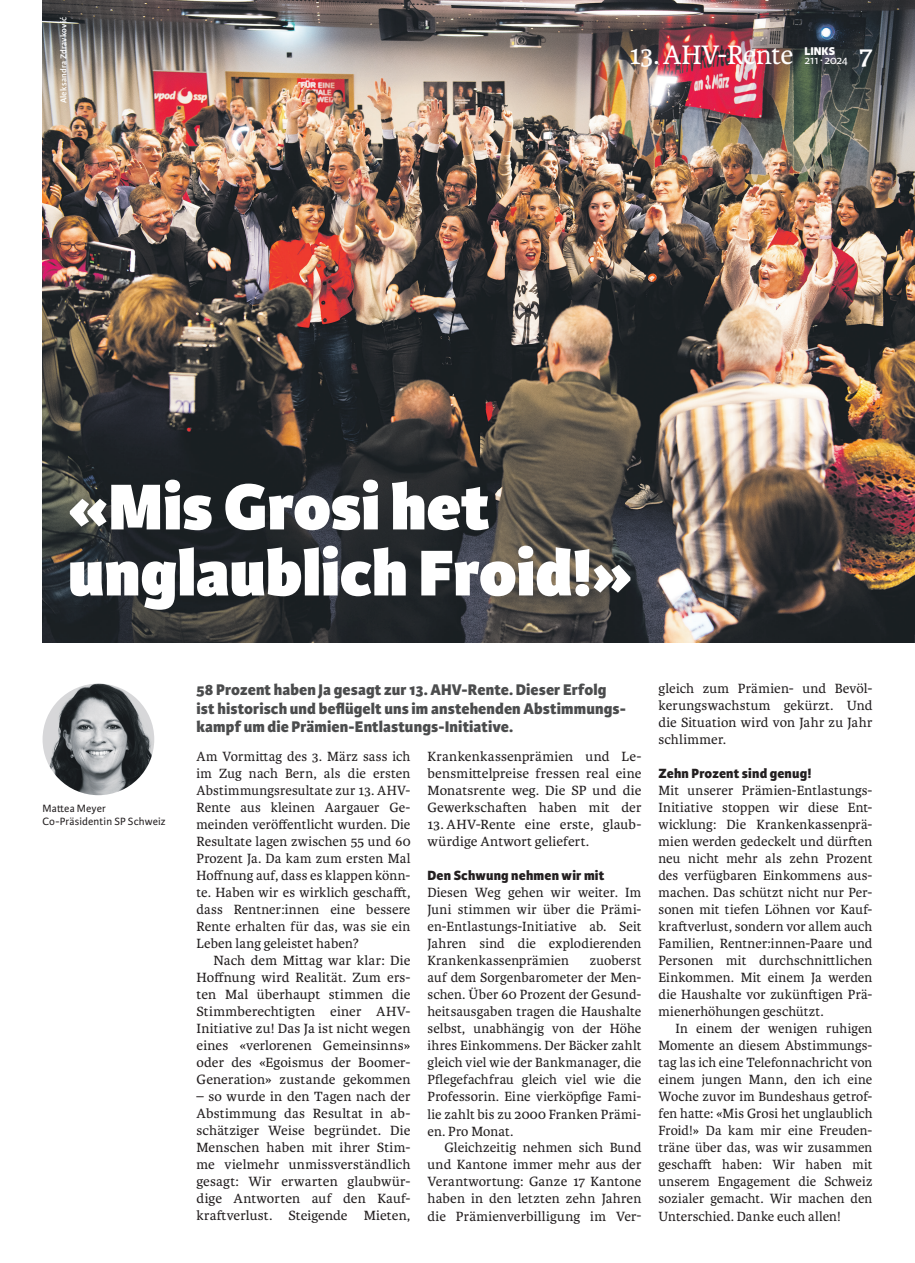
<style>
.page{position:relative;width:915px;height:1263px;background:#fff}
.page>*{position:absolute;margin:0;border:0;box-sizing:border-box;transform-origin:0 0}
.t1{font:800 69px/66px "Karmina Sans";color:#fff}
.t2{font:28.5px "Karmina";color:#fff}
.t3{font:700 28.5px "Karmina";color:#fff}
.t4{font:800 16.5px/18.8px "Karmina Sans";letter-spacing:.005em;color:#4b4c4d}
.t5{font:14.25px/17px "Karmina";letter-spacing:.01em;color:#231f20;text-align:justify}
.t6{font:800 14.25px "Karmina Sans";letter-spacing:.01em;color:#231f20}
.t7{font:12px "Karmina Sans";letter-spacing:-.01em;color:#fff}
.t8{font:800 12px "Karmina Sans";color:#fff}
.t9{font:11.25px/12.8px "Karmina Sans";letter-spacing:.01em;color:#231f20}
.t10{font:600 9px "Karmina Sans";letter-spacing:.02em;color:#fff}
</style>
<div class="page">
<img style="left:43px;top:0;width:871px;height:642px">
<img style="left:43px;top:684px;width:111px;height:111px;border-radius:56px">
<p class="t10" style="left:58px;top:103px;width:88px;rotate:-90deg">Aleksandra Zdravković</p>
<h2 class="t2" style="left:629px;top:39px;width:166px">13.AHV-Rente</h2>
<p class="t8" style="left:804px;top:44px;width:32px">LINKS</p>
<p class="t7" style="left:804px;top:53px;width:45px">211∙ 2024</p>
<h2 class="t3" style="left:858px;top:39px;width:15px">7</h2>
<h1 class="t1" style="left:68px;top:477px;width:565px">«Mis Grosi het unglaublich Froid!»</h1>
<p class="t9" style="left:43px;top:802px;width:124px">Mattea Meyer<br>Co-Präsidentin SP Schweiz</p>
<p class="t4" style="left:196px;top:680px;width:431px">58 Prozent haben Ja gesagt zur 13. AHV-Rente. Dieser Erfolg ist historisch und beflügelt uns im anstehenden Abstimmungs&shy;kampf um die Prämien-Entlastungs-Initiative.</p>
<p class="t5" style="left:196px;top:748px;width:215px">Am Vormittag des 3. März sass ich im Zug nach Bern, als die ersten Abstimmungsresultate zur 13. AHV-Rente aus kleinen Aargauer Ge&shy;meinden veröffentlicht wurden. Die Resultate lagen zwischen 55 und 60<br>Prozent Ja. Da kam zum ersten Mal Hoffnung auf, dass es klappen könn&shy;te. Haben wir es wirklich geschafft, dass Rentner:innen eine bessere Rente erhalten für das, was sie ein Leben lang geleistet haben?</p>
<p class="t5" style="left:196px;top:952px;width:215px;text-indent:17px">Nach dem Mittag war klar: Die Hoffnung wird Realität. Zum ers&shy;ten Mal überhaupt stimmen die Stimmberechtigten einer AHV-Initiative zu! Das Ja ist nicht wegen eines «verlorenen Gemeinsinns» oder des «Egoismus der Boomer-Generation» zustande gekommen</p>
<p class="t5" style="left:196px;top:1088px;width:215px">– so wurde in den Tagen nach der Abstimmung das Resultat in ab&shy;schätziger Weise begründet. Die Menschen haben mit ihrer Stim&shy;me vielmehr unmissverständlich gesagt: Wir erwarten glaubwür&shy;dige Antworten auf den Kauf&shy;kraftverlust. Steigende Mieten,</p>
<p class="t5" style="left:427px;top:748px;width:215px">Krankenkassenprämien und Le&shy;bensmittelpreise fressen real eine Monatsrente weg. Die SP und die Gewerkschaften haben mit der</p>
<p class="t5" style="left:427px;top:816px;width:215px">13. AHV-Rente eine erste, glaub&shy;würdige Antwort geliefert.</p>
<p class="t6" style="left:427px;top:867px;width:178px">Den Schwung nehmen wir mit</p>
<p class="t5" style="left:427px;top:884px;width:215px">Diesen Weg gehen wir weiter. Im Juni stimmen wir über die Prämi&shy;en-Entlastungs-Initiative ab. Seit Jahren sind die explodierenden Krankenkassenprämien</p>
<p class="t5" style="left:427px;top:952px;width:215px;text-indent:162px">zuoberst auf dem Sorgenbarometer der Men&shy;schen. Über 60 Prozent der Gesund&shy;heitsausgaben tragen die Haushalte selbst, unabhängig von der Höhe ihres Einkommens. Der Bäcker zahlt gleich viel wie der Bankmanager, die Pflegefachfrau gleich viel wie die Professorin. Eine vierköpfige Fami&shy;lie zahlt bis zu 2000 Franken Prämi&shy;en. Pro Monat.</p>
<p class="t5" style="left:427px;top:1139px;width:215px;text-indent:17px">Gleichzeitig nehmen sich Bund und Kantone immer mehr aus der Verantwortung: Ganze 17 Kantone haben in den letzten zehn Jahren die Prämienverbilligung im Ver-</p>
<p class="t5" style="left:658px;top:680px;width:215px">gleich zum Prämien- und Bevöl&shy;kerungswachstum gekürzt. Und die Situation wird von Jahr zu Jahr schlimmer.</p>
<p class="t6" style="left:658px;top:765px;width:154px">Zehn Prozent sind genug!</p>
<p class="t5" style="left:658px;top:782px;width:215px">Mit unserer Prämien-Entlastungs-Initiative stoppen wir diese Ent&shy;wicklung: Die Krankenkassenprä&shy;mien werden gedeckelt und dürften neu nicht mehr als zehn Prozent des verfügbaren Einkommens aus&shy;machen. Das schützt nicht nur Per&shy;sonen mit tiefen Löhnen vor Kauf&shy;kraftverlust, sondern vor allem auch Familien, Rentner:innen-Paare und Personen mit durchschnittlichen Einkommen. Mit einem Ja werden die Haushalte vor zukünftigen Prä&shy;mienerhöhungen geschützt.</p>
<p class="t5" style="left:658px;top:1020px;width:215px;text-indent:17px">In einem der wenigen ruhigen Momente an diesem Abstimmungs&shy;tag las ich eine Telefonnachricht von einem jungen Mann, den ich eine Woche zuvor im Bundeshaus getrof&shy;fen hatte: «Mis Grosi het unglaublich Froid!» Da kam mir eine Freuden&shy;träne über das, was wir zusammen geschafft haben: Wir haben mit unserem Engagement die Schweiz sozialer gemacht. Wir machen den Unterschied. Danke euch allen!</p>
</div>
